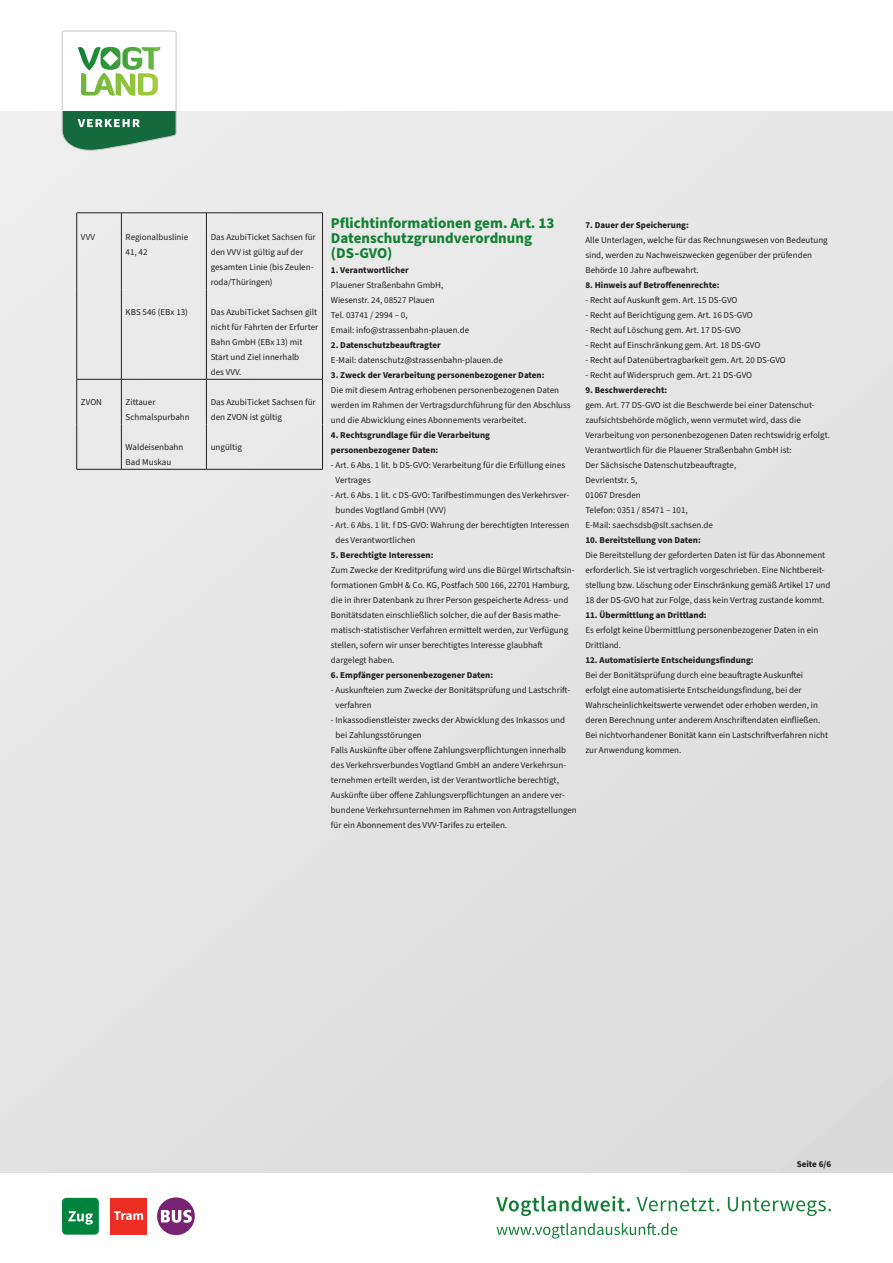
<style>
.page{position:relative;width:893px;height:1263px;background:#fff}
.page>*{position:absolute;margin:0;border:0;box-sizing:border-box;transform-origin:0 0}
.t1{font:700 15px/15px "Source Sans Pro";color:#118034}
.t2{font:9px/15px "Source Sans Pro";color:#231f20}
.t3{font:700 9px/15px "Source Sans Pro";color:#231f20}
</style>
<div class="page">
<div style="left:0;top:111px;width:893px;height:1062px;background:#e6e5e5"></div>
<svg style="left:62px;top:31px;width:114px;height:120px"></svg>
<img style="left:81px;top:72px;width:77px;height:24px">
<img style="left:78px;top:47px;width:82px;height:23px">
<svg style="left:496px;top:1196px;width:335px;height:42px"></svg>
<div style="left:62px;top:1198px;width:37px;height:36px;background:#00843d;border-radius:4px"></div>
<svg style="left:68px;top:1211px;width:25px;height:13px"></svg>
<div style="left:110px;top:1198px;width:37px;height:37px;background:#ee2e22"></div>
<svg style="left:114px;top:1211px;width:29px;height:9px"></svg>
<div style="left:157px;top:1197px;width:38px;height:38px;background:#772371;border-radius:50%"></div>
<svg style="left:161px;top:1210px;width:31px;height:13px"></svg>
<hr style="left:76px;top:213px;width:1px;height:76px;background:#231f20">
<hr style="left:322px;top:213px;width:1px;height:76px;background:#231f20">
<hr style="left:76px;top:289px;width:1px;height:90px;background:#231f20">
<hr style="left:322px;top:289px;width:1px;height:90px;background:#231f20">
<hr style="left:76px;top:379px;width:1px;height:45px;background:#231f20">
<hr style="left:322px;top:379px;width:1px;height:45px;background:#231f20">
<hr style="left:76px;top:424px;width:1px;height:45px;background:#231f20">
<hr style="left:322px;top:424px;width:1px;height:45px;background:#231f20">
<hr style="left:77px;top:469px;width:44px;height:1px;background:#231f20">
<hr style="left:121px;top:469px;width:85px;height:1px;background:#231f20">
<hr style="left:206px;top:469px;width:117px;height:1px;background:#231f20">
<hr style="left:121px;top:213px;width:1px;height:76px;background:#231f20">
<hr style="left:206px;top:213px;width:1px;height:76px;background:#231f20">
<hr style="left:121px;top:289px;width:1px;height:90px;background:#231f20">
<hr style="left:206px;top:289px;width:1px;height:90px;background:#231f20">
<hr style="left:121px;top:379px;width:1px;height:45px;background:#231f20">
<hr style="left:206px;top:379px;width:1px;height:45px;background:#231f20">
<hr style="left:121px;top:424px;width:1px;height:45px;background:#231f20">
<hr style="left:206px;top:424px;width:1px;height:45px;background:#231f20">
<hr style="left:77px;top:213px;width:44px;height:1px;background:#231f20">
<hr style="left:121px;top:213px;width:85px;height:1px;background:#231f20">
<hr style="left:206px;top:213px;width:117px;height:1px;background:#231f20">
<hr style="left:77px;top:379px;width:44px;height:1px;background:#231f20">
<hr style="left:121px;top:379px;width:85px;height:1px;background:#231f20">
<hr style="left:206px;top:379px;width:117px;height:1px;background:#231f20">
<p class="t2" style="left:81px;top:230px;width:16px">VVV</p>
<p class="t2" style="left:126px;top:230px;width:64px">Regionalbuslinie<br>41, 42</p>
<p class="t2" style="left:211px;top:230px;width:107px">Das AzubiTicket Sachsen für den VVV ist gültig auf der gesamten Linie (bis Zeulen&shy;roda/Thüringen)</p>
<p class="t2" style="left:126px;top:305px;width:64px">KBS 546 (EBx 13)</p>
<p class="t2" style="left:211px;top:305px;width:109px">Das AzubiTicket Sachsen gilt nicht für Fahrten der Erfurter<br>Bahn GmbH (EBx 13) mit<br>Start und Ziel innerhalb<br>des VVV.</p>
<p class="t2" style="left:81px;top:395px;width:23px">ZVON</p>
<p class="t2" style="left:126px;top:395px;width:66px">Zittauer<br>Schmalspurbahn</p>
<p class="t2" style="left:211px;top:395px;width:107px">Das AzubiTicket Sachsen für den ZVON ist gültig</p>
<p class="t2" style="left:126px;top:440px;width:59px">Waldeisenbahn<br>Bad Muskau</p>
<p class="t2" style="left:211px;top:440px;width:33px">ungültig</p>
<h1 class="t1" style="left:331px;top:216px;width:225px">Pflichtinformationen gem. Art. 13<br>Datenschutzgrundverordnung (DS-GVO)</h1>
<p class="t3" style="left:331px;top:262px;width:79px">1. Verantwortlicher</p>
<p class="t2" style="left:331px;top:277px;width:140px">Plauener Straßenbahn GmbH,<br>Wiesenstr. 24, 08527 Plauen<br>Tel. 03741 / 2994 – 0,<br>Email: info@strassenbahn-plauen.de</p>
<p class="t3" style="left:331px;top:337px;width:111px">2. Datenschutzbeauftragter</p>
<p class="t2" style="left:331px;top:352px;width:173px">E-Mail: datenschutz@strassenbahn-plauen.de</p>
<p class="t3" style="left:331px;top:367px;width:215px">3. Zweck der Verarbeitung personenbezogener Daten:</p>
<p class="t2" style="left:331px;top:382px;width:241px">Die mit diesem Antrag erhobenen personenbezogenen Daten werden im Rahmen der Vertragsdurchführung für den Abschluss und die Abwicklung eines Abonnements verarbeitet.</p>
<p class="t3" style="left:331px;top:427px;width:161px">4. Rechtsgrundlage für die Verarbeitung personenbezogener Daten:</p>
<p class="t2" style="left:336px;top:457px;width:231px;text-indent:-5px">- Art. 6 Abs. 1 lit. b DS-GVO: Verarbeitung für die Erfüllung eines<br>Vertrages</p>
<p class="t2" style="left:336px;top:487px;width:235px;text-indent:-5px">- Art. 6 Abs. 1 lit. c DS-GVO: Tarifbestimmungen des Verkehrsver&shy;bundes Vogtland GmbH (VVV)</p>
<p class="t2" style="left:336px;top:517px;width:235px;text-indent:-5px">- Art. 6 Abs. 1 lit. f DS-GVO: Wahrung der berechtigten Interessen des Verantwortlichen</p>
<p class="t3" style="left:331px;top:547px;width:104px">5. Berechtigte Interessen:</p>
<p class="t2" style="left:331px;top:562px;width:245px">Zum Zwecke der Kreditprüfung wird uns die Bürgel Wirtschaftsin&shy;formationen GmbH &amp; Co. KG, Postfach 500 166, 22701 Hamburg, die in ihrer Datenbank zu Ihrer Person gespeicherte Adress- und Bonitätsdaten einschließlich solcher, die auf der Basis mathe&shy;matisch-statistischer Verfahren ermittelt werden, zur Verfügung stellen, sofern wir unser berechtigtes Interesse glaubhaft dargelegt haben.</p>
<p class="t3" style="left:331px;top:667px;width:164px">6. Empfänger personenbezogener Daten:</p>
<p class="t2" style="left:336px;top:682px;width:236px;text-indent:-5px">- Auskunfteien zum Zwecke der Bonitätsprüfung und Lastschrift&shy;verfahren</p>
<p class="t2" style="left:331px;top:712px;width:236px">- Inkassodienstleister zwecks der Abwicklung des Inkassos und</p>
<p class="t2" style="left:336px;top:727px;width:88px">bei Zahlungsstörungen</p>
<p class="t2" style="left:331px;top:742px;width:237px">Falls Auskünfte über offene Zahlungsverpflichtungen innerhalb</p>
<p class="t2" style="left:331px;top:757px;width:237px">des Verkehrsverbundes Vogtland GmbH an andere Verkehrsun-</p>
<p class="t2" style="left:331px;top:773px;width:230px">ternehmen erteilt werden, ist der Verantwortliche berechtigt,</p>
<p class="t2" style="left:331px;top:788px;width:235px">Auskünfte über offene Zahlungsverpflichtungen an andere ver-</p>
<p class="t2" style="left:331px;top:803px;width:247px">bundene Verkehrsunternehmen im Rahmen von Antragstellungen</p>
<p class="t2" style="left:331px;top:818px;width:178px">für ein Abonnement des VVV-Tarifes zu erteilen.</p>
<p class="t3" style="left:585px;top:217px;width:105px">7. Dauer der Speicherung:</p>
<p class="t2" style="left:585px;top:233px;width:244px">Alle Unterlagen, welche für das Rechnungswesen von Bedeutung sind, werden zu Nachweiszwecken gegenüber der prüfenden<br>Behörde 10 Jahre aufbewahrt.</p>
<p class="t3" style="left:585px;top:277px;width:136px">8. Hinweis auf Betroffenenrechte:</p>
<p class="t2" style="left:585px;top:293px;width:154px">- Recht auf Auskunft gem. Art. 15 DS-GVO</p>
<p class="t2" style="left:585px;top:308px;width:169px">- Recht auf Berichtigung gem. Art. 16 DS-GVO</p>
<p class="t2" style="left:585px;top:323px;width:157px">- Recht auf Löschung gem. Art. 17 DS-GVO</p>
<p class="t2" style="left:585px;top:338px;width:176px">- Recht auf Einschränkung gem. Art. 18 DS-GVO</p>
<p class="t2" style="left:585px;top:353px;width:202px">- Recht auf Datenübertragbarkeit gem. Art. 20 DS-GVO</p>
<p class="t2" style="left:585px;top:368px;width:168px">- Recht auf Widerspruch gem. Art. 21 DS-GVO</p>
<p class="t3" style="left:585px;top:382px;width:83px">9. Beschwerderecht:</p>
<p class="t2" style="left:585px;top:398px;width:246px">gem. Art. 77 DS-GVO ist die Beschwerde bei einer Datenschut&shy;zaufsichtsbehörde möglich, wenn vermutet wird, dass die Verarbeitung von personenbezogenen Daten rechtswidrig erfolgt.<br>Verantwortlich für die Plauener Straßenbahn GmbH ist:<br>Der Sächsische Datenschutzbeauftragte,<br>Devrientstr. 5,<br>01067 Dresden<br>Telefon: 0351 / 85471 – 101,<br>E-Mail: saechsdsb@slt.sachsen.de</p>
<p class="t3" style="left:585px;top:533px;width:117px">10. Bereitstellung von Daten:</p>
<p class="t2" style="left:585px;top:548px;width:247px">Die Bereitstellung der geforderten Daten ist für das Abonnement erforderlich. Sie ist vertraglich vorgeschrieben. Eine Nichtbereit&shy;stellung bzw. Löschung oder Einschränkung gemäß Artikel 17 und 18 der DS-GVO hat zur Folge, dass kein Vertrag zustande kommt.</p>
<p class="t3" style="left:585px;top:608px;width:123px">11. Übermittlung an Drittland:</p>
<p class="t2" style="left:585px;top:623px;width:235px">Es erfolgt keine Übermittlung personenbezogener Daten in ein<br>Drittland.</p>
<p class="t3" style="left:585px;top:653px;width:170px">12. Automatisierte Entscheidungsfindung:</p>
<p class="t2" style="left:585px;top:668px;width:244px">Bei der Bonitätsprüfung durch eine beauftragte Auskunftei erfolgt eine automatisierte Entscheidungsfindung, bei der Wahrscheinlichkeitswerte verwendet oder erhoben werden, in deren Berechnung unter anderem Anschriftendaten einfließen.<br>Bei nichtvorhandener Bonität kann ein Lastschriftverfahren nicht zur Anwendung kommen.</p>
<p class="t3" style="left:797px;top:1157px;width:36px">Seite 6/6</p>
</div>
